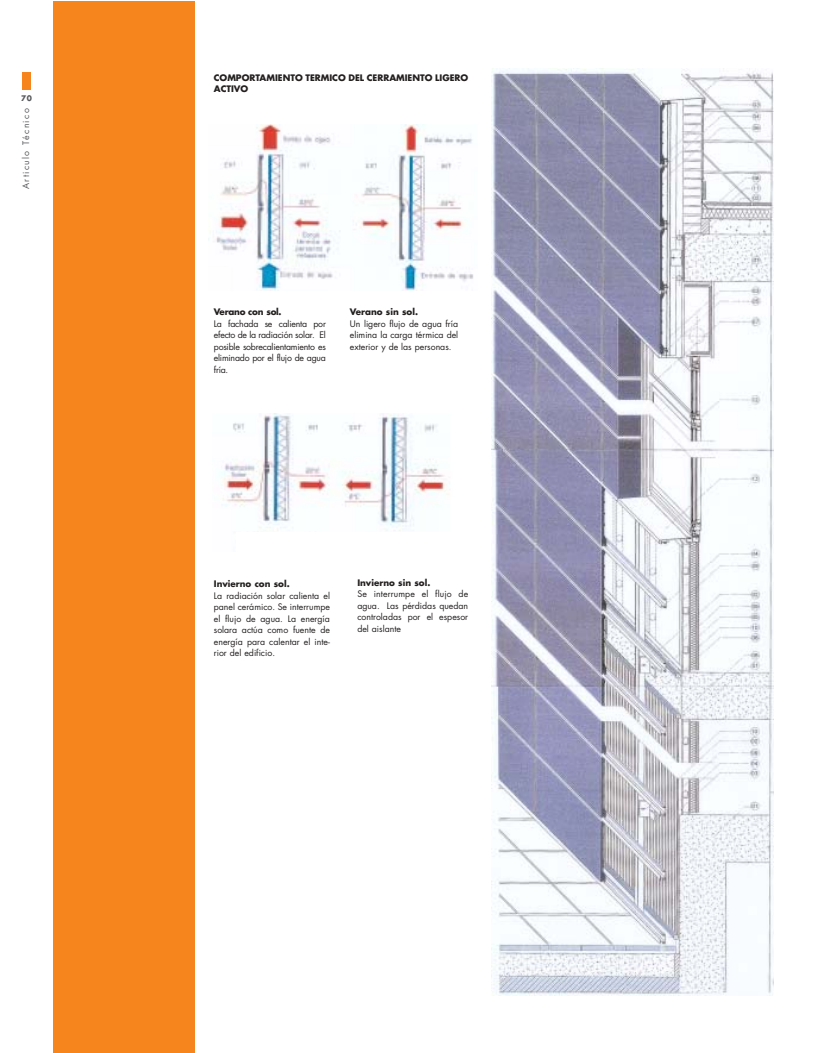
<style>
.page{position:relative;width:815px;height:1053px;background:#fff}
.page>*{position:absolute;margin:0;border:0;box-sizing:border-box;transform-origin:0 0}
.t1{font:8.75px/11.5px "Futura";color:#231f1f;text-align:justify}
.t2{font:700 8.75px/11.4px "Futura";color:#231f1f}
.t3{font:8.75px "Futura";letter-spacing:.15em;color:#57585b}
.t4{font:700 8.75px "Futura";letter-spacing:-.03em;color:#231f1f}
.t5{font:700 7.5px "Futura";color:#57585b}
</style>
<div class="page">
<div style="left:22px;top:72px;width:9px;height:18px;background:#f6851e"></div>
<div style="left:53px;top:1px;width:142px;height:1051px;background:#f6851e"></div>
<img style="left:491px;top:69px;width:283px;height:926px">
<img style="left:216px;top:124px;width:258px;height:166px">
<img style="left:221px;top:413px;width:225px;height:118px">
<p class="t5" style="left:21px;top:95px;width:12px">70</p>
<p class="t3" style="left:22px;top:189px;width:82px;rotate:-90deg">Articulo Técnico</p>
<p class="t2" style="left:214px;top:72px;width:256px">COMPORTAMIENTO TERMICO DEL CERRAMIENTO LIGERO<br>ACTIVO</p>
<p class="t4" style="left:214px;top:308px;width:69px">Verano con sol.</p>
<p class="t1" style="left:214px;top:318px;width:114px">La fachada se calienta por efecto de la radiación solar. El posible sobrecalientamiento es eliminado por el flujo de agua fría.</p>
<p class="t2" style="left:350px;top:307px;width:70px">Verano sin sol.</p>
<p class="t1" style="left:350px;top:318px;width:110px">Un ligero flujo de agua fría elimina la carga térmica del exterior y de las personas.</p>
<p class="t2" style="left:214px;top:579px;width:77px">Invierno con sol.</p>
<p class="t1" style="left:214px;top:590px;width:118px">La radiación solar calienta el panel cerámico. Se interrumpe el flujo de agua. La energía solara actúa como fuente de energía para calentar el inte&shy;rior del edificio.</p>
<p class="t2" style="left:357px;top:577px;width:75px">Invierno sin sol.</p>
<p class="t1" style="left:357px;top:589px;width:112px">Se interrumpe el flujo de agua. Las pérdidas quedan controladas por el espesor del aislante</p>
</div>
